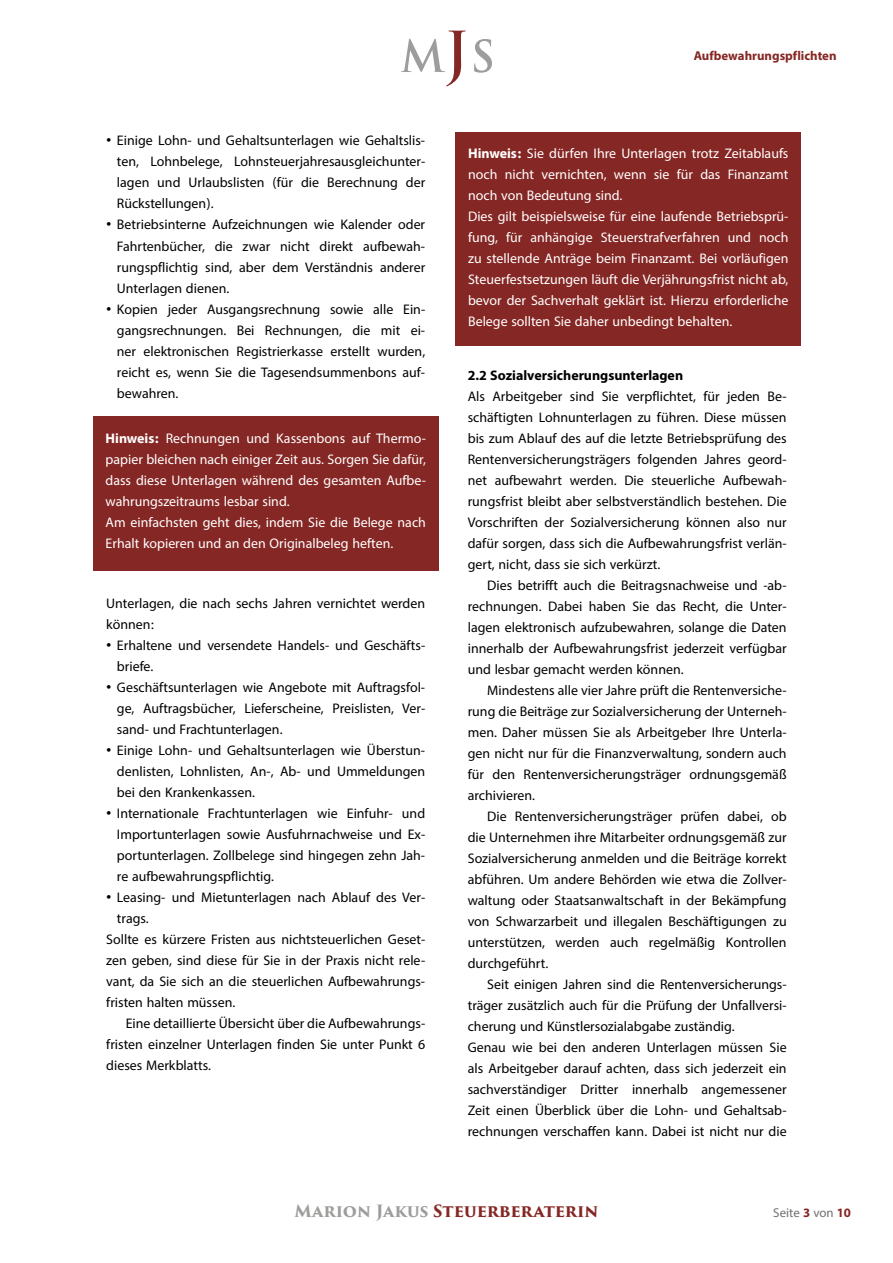
<style>
.page{position:relative;width:893px;height:1263px;background:#fff}
.page>*{position:absolute;margin:0;border:0;box-sizing:border-box;transform-origin:0 0}
.t1{font:19.5px/21px "Myriad Arabic";color:#000;text-align:justify}
.t2{font:19.5px/21px "Myriad Arabic";color:#fff}
.t3{font:700 19.5px "Myriad Arabic";color:#000}
.t4{font:700 18px "Myriad Arabic";color:#852724}
.t5{font:18px "Myriad Arabic";color:#706f6f}
.t6{font:700 16.5px "Trajan Pro 3";letter-spacing:-.01em;color:#852724}
.s1{font-family:"Neutra Text"}
.s2{font-weight:700}
.s3{color:#9d9d9c}
.s4{font-weight:700;color:#852724}
</style>
<div class="page">
<svg style="left:401px;top:31px;width:65px;height:55px"></svg>
<svg style="left:474px;top:39px;width:18px;height:34px"></svg>
<div style="left:93px;top:417px;width:346px;height:154px;background:#852724"></div>
<div style="left:455px;top:132px;width:346px;height:213px;background:#852724"></div>
<p class="t1" style="left:117px;top:130px;width:310px;text-indent:-11px"><span class="s1">•</span> Einige Lohn- und Gehaltsunterlagen wie Gehaltslis&shy;ten, Lohnbelege, Lohnsteuerjahresausgleichunter&shy;lagen und Urlaubslisten (für die Berechnung der Rückstellungen).</p>
<p class="t1" style="left:117px;top:214px;width:310px;text-indent:-11px"><span class="s1">•</span> Betriebsinterne Aufzeichnungen wie Kalender oder Fahrtenbücher, die zwar nicht direkt aufbewah&shy;rungspflichtig sind, aber dem Verständnis anderer Unterlagen dienen.</p>
<p class="t1" style="left:117px;top:298px;width:310px;text-indent:-11px"><span class="s1">•</span> Kopien jeder Ausgangsrechnung sowie alle Ein&shy;gangsrechnungen. Bei Rechnungen, die mit ei&shy;ner elektronischen Registrierkasse erstellt wurden, reicht es, wenn Sie die Tagesendsummenbons auf&shy;bewahren.</p>
<p class="t2" style="left:106px;top:428px;width:322px"><span class="s2">Hinweis:</span> Rechnungen und Kassenbons auf Thermo&shy;papier bleichen nach einiger Zeit aus. Sorgen Sie dafür, dass diese Unterlagen während des gesamten Aufbe&shy;wahrungszeitraums lesbar sind.<br>Am einfachsten geht dies, indem Sie die Belege nach Erhalt kopieren und an den Originalbeleg heften.</p>
<p class="t1" style="left:106px;top:592px;width:320px">Unterlagen, die nach sechs Jahren vernichtet werden können:</p>
<p class="t1" style="left:117px;top:634px;width:310px;text-indent:-11px"><span class="s1">•</span> Erhaltene und versendete Handels- und Geschäfts&shy;briefe.</p>
<p class="t1" style="left:117px;top:676px;width:310px;text-indent:-11px"><span class="s1">•</span> Geschäftsunterlagen wie Angebote mit Auftragsfol&shy;ge, Auftragsbücher, Lieferscheine, Preislisten, Ver&shy;sand- und Frachtunterlagen.</p>
<p class="t1" style="left:117px;top:739px;width:310px;text-indent:-11px"><span class="s1">•</span> Einige Lohn- und Gehaltsunterlagen wie Überstun&shy;denlisten, Lohnlisten, An-, Ab- und Ummeldungen bei den Krankenkassen.</p>
<p class="t1" style="left:117px;top:802px;width:310px;text-indent:-11px"><span class="s1">•</span> Internationale Frachtunterlagen wie Einfuhr- und Importunterlagen sowie Ausfuhrnachweise und Ex&shy;portunterlagen. Zollbelege sind hingegen zehn Jah&shy;re aufbewahrungspflichtig.</p>
<p class="t1" style="left:106px;top:886px;width:320px"><span class="s1">•</span> Leasing- und Mietunterlagen nach Ablauf des Ver-</p>
<p class="t1" style="left:117px;top:907px;width:33px">trags.</p>
<p class="t1" style="left:106px;top:928px;width:320px">Sollte es kürzere Fristen aus nichtsteuerlichen Geset-</p>
<p class="t1" style="left:106px;top:949px;width:320px">zen geben, sind diese für Sie in der Praxis nicht rele-</p>
<p class="t1" style="left:106px;top:970px;width:320px">vant, da Sie sich an die steuerlichen Aufbewahrungs-</p>
<p class="t1" style="left:106px;top:991px;width:130px">fristen halten müssen.</p>
<p class="t1" style="left:126px;top:1012px;width:301px">Eine detaillierte Übersicht über die Aufbewahrungs-</p>
<p class="t1" style="left:106px;top:1033px;width:320px">fristen einzelner Unterlagen finden Sie unter Punkt 6</p>
<p class="t1" style="left:106px;top:1054px;width:106px">dieses Merkblatts.</p>
<p class="t4" style="left:694px;top:43px;width:144px">Aufbewahrungspflichten</p>
<p class="t2" style="left:468px;top:143px;width:322px"><span class="s2">Hinweis:</span> Sie dürfen Ihre Unterlagen trotz Zeitablaufs noch nicht vernichten, wenn sie für das Finanzamt noch von Bedeutung sind.<br>Dies gilt beispielsweise für eine laufende Betriebsprü&shy;fung, für anhängige Steuerstrafverfahren und noch zu stellende Anträge beim Finanzamt. Bei vorläufigen Steuerfestsetzungen läuft die Verjährungsfrist nicht ab, bevor der Sachverhalt geklärt ist. Hierzu erforderliche Belege sollten Sie daher unbedingt behalten.</p>
<p class="t3" style="left:468px;top:362px;width:217px">2.2 Sozialversicherungsunterlagen</p>
<p class="t1" style="left:468px;top:386px;width:320px">Als Arbeitgeber sind Sie verpflichtet, für jeden Be&shy;schäftigten Lohnunterlagen zu führen. Diese müssen bis zum Ablauf des auf die letzte Betriebsprüfung des Rentenversicherungsträgers folgenden Jahres geord&shy;net aufbewahrt werden. Die steuerliche Aufbewah&shy;rungsfrist bleibt aber selbstverständlich bestehen. Die Vorschriften der Sozialversicherung können also nur dafür sorgen, dass sich die Aufbewahrungsfrist verlän&shy;gert, nicht, dass sie sich verkürzt.</p>
<p class="t1" style="left:468px;top:575px;width:320px;text-indent:20px">Dies betrifft auch die Beitragsnachweise und -ab&shy;rechnungen. Dabei haben Sie das Recht, die Unter&shy;lagen elektronisch aufzubewahren, solange die Daten innerhalb der Aufbewahrungsfrist jederzeit verfügbar und lesbar gemacht werden können.</p>
<p class="t1" style="left:468px;top:680px;width:320px;text-indent:20px">Mindestens alle vier Jahre prüft die Rentenversiche&shy;rung die Beiträge zur Sozialversicherung der Unterneh&shy;men. Daher müssen Sie als Arbeitgeber Ihre Unterla&shy;gen nicht nur für die Finanzverwaltung, sondern auch für den Rentenversicherungsträger ordnungsgemäß archivieren.</p>
<p class="t1" style="left:468px;top:806px;width:320px;text-indent:20px">Die Rentenversicherungsträger prüfen dabei, ob die Unternehmen ihre Mitarbeiter ordnungsgemäß zur Sozialversicherung anmelden und die Beiträge korrekt abführen. Um andere Behörden wie etwa die Zollver&shy;waltung oder Staatsanwaltschaft in der Bekämpfung von Schwarzarbeit und illegalen Beschäftigungen zu unterstützen, werden auch regelmäßig Kontrollen durchgeführt.</p>
<p class="t1" style="left:468px;top:974px;width:320px;text-align:left;text-indent:20px">Seit einigen Jahren sind die Rentenversicherungs&shy;träger zusätzlich auch für die Prüfung der Unfallversi&shy;cherung und Künstlersozialabgabe zuständig.<br>Genau wie bei den anderen Unterlagen müssen Sie als Arbeitgeber darauf achten, dass sich jederzeit ein sachverständiger Dritter innerhalb angemessener Zeit einen Überblick über die Lohn- und Gehaltsab&shy;rechnungen verschaffen kann. Dabei ist nicht nur die</p>
<p class="t6" style="left:295px;top:1199px;width:305px"><span class="s3">Marion Jakus</span> Steuerberaterin</p>
<p class="t5" style="left:773px;top:1201px;width:79px">Seite <span class="s4">3</span> von <span class="s4">10</span></p>
</div>
